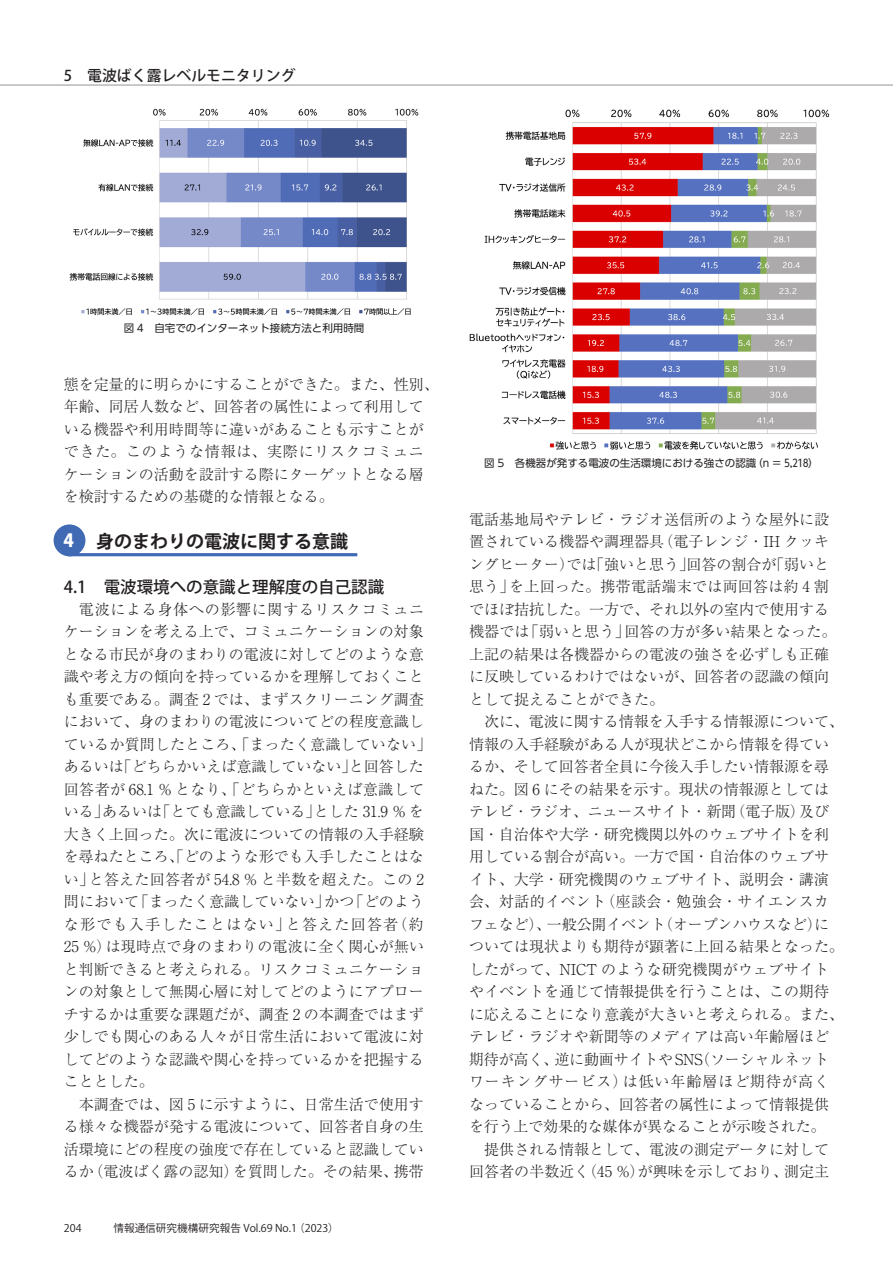
<style>
.page{position:relative;width:893px;height:1263px;background:#fff}
.page>*{position:absolute;margin:0;border:0;box-sizing:border-box;transform-origin:0 0}
._1___-12ｐ{font:700 18px "Koz Go Pr 6 N";color:#231f20}
.数字-タイトル_白{font:800 18px "Koz Go Pr 6 N";color:#fff}
._１_1_____0-2_5{font:500 16.5px "Koz Go Pr 6 N";color:#231f20}
._1-0_本文{font:300 15px/22.5px "Ryumin Pro";color:#231f20}
.t1{font:500 14.85px "Koz Go Pr 6 N";color:#231f20}
.t2{font:10.65px "Koz Go Pr 6 N";color:#231f20}
.図題-c{font:10.5px "UD Shin Go Pro";color:#231f20}
</style>
<div class="page">
<hr style="left:68px;top:553px;width:289px;height:3px;background:#406ab4">
<div style="left:54px;top:524px;width:31px;height:32px;background:#406ab4;border-radius:50%"></div>
<img style="left:69px;top:108px;width:350px;height:208px">
<img style="left:469px;top:109px;width:361px;height:341px">
<hr style="left:0;top:85px;width:893px;height:1px;background:#939598">
<p class="t1" style="left:64px;top:67px;width:233px">5　電波ばく露レベルモニタリング</p>
<p class="図題-c" style="left:124px;top:319px;width:242px">図 4　自宅でのインターネット接続方法と利用時間</p>
<p class="_1-0_本文" style="left:64px;top:371px;width:377px">態を定量的に明らかにすることができた。また、性別、年齢、同居人数など、回答者の属性によって利用している機器や利用時間等に違いがあることも示すことができた。このような情報は、実際にリスクコミュニケーションの活動を設計する際にターゲットとなる層を検討するための基礎的な情報となる。</p>
<p class="_1___-12ｐ" style="left:96px;top:531px;width:253px">身のまわりの電波に関する意識</p>
<p class="_１_1_____0-2_5" style="left:64px;top:577px;width:322px">4.1 電波環境への意識と理解度の自己認識</p>
<p class="_1-0_本文" style="left:64px;top:596px;width:369px;text-indent:15px">電波による身体への影響に関するリスクコミュニケーションを考える上で、コミュニケーションの対象となる市民が身のまわりの電波に対してどのような意識や考え方の傾向を持っているかを理解しておくことも重要である。調査 2 では、まずスクリーニング調査において、身のまわりの電波についてどの程度意識しているか質問したところ、「まったく意識していない」あるいは「どちらかいえば意識していない」と回答した回答者が 68.1 % となり、「どちらかといえば意識している」あるいは「とても意識している」とした 31.9 % を大きく上回った。次に電波についての情報の入手経験を尋ねたところ、「どのような形でも入手したことはない」と答えた回答者が 54.8 % と半数を超えた。この 2問において「まったく意識していない」かつ「どのような形でも入手したことはない」と答えた回答者（約<br>25 %）は現時点で身のまわりの電波に全く関心が無いと判断できると考えられる。リスクコミュニケーションの対象として無関心層に対してどのようにアプローチするかは重要な課題だが、調査 2 の本調査ではまず少しでも関心のある人々が日常生活において電波に対してどのような認識や関心を持っているかを把握することとした。</p>
<p class="_1-0_本文" style="left:64px;top:1091px;width:362px;text-align:justify;text-indent:15px">本調査では、図 5 に示すように、日常生活で使用する様々な機器が発する電波について、回答者自身の生活環境にどの程度の強度で存在していると認識しているか（電波ばく露の認知）を質問した。その結果、携帯</p>
<p class="数字-タイトル_白" style="left:63px;top:530px;width:12px">4</p>
<p class="t2" style="left:64px;top:1222px;width:276px">204　　　情報通信研究機構研究報告 Vol.69 No.1 （2023）</p>
<p class="図題-c" style="left:484px;top:454px;width:336px">図 5　各機器が発する電波の生活環境における強さの認識（n = 5,218）</p>
<p class="_1-0_本文" style="left:469px;top:506px;width:369px">電話基地局やテレビ・ラジオ送信所のような屋外に設置されている機器や調理器具（電子レンジ・IH クッキングヒーター）では「強いと思う」回答の割合が「弱いと思う」を上回った。携帯電話端末では両回答は約 4 割でほぼ拮抗した。一方で、それ以外の室内で使用する機器では「弱いと思う」回答の方が多い結果となった。上記の結果は各機器からの電波の強さを必ずしも正確に反映しているわけではないが、回答者の認識の傾向として捉えることができた。</p>
<p class="_1-0_本文" style="left:469px;top:709px;width:376px;text-indent:15px">次に、電波に関する情報を入手する情報源について、情報の入手経験がある人が現状どこから情報を得ているか、そして回答者全員に今後入手したい情報源を尋ねた。図 6 にその結果を示す。現状の情報源としてはテレビ・ラジオ、ニュースサイト・新聞（電子版）及び国・自治体や大学・研究機関以外のウェブサイトを利用している割合が高い。一方で国・自治体のウェブサイト、大学・研究機関のウェブサイト、説明会・講演会、対話的イベント（座談会・勉強会・サイエンスカフェなど）、一般公開イベント（オープンハウスなど）については現状よりも期待が顕著に上回る結果となった。したがって、NICT のような研究機関がウェブサイトやイベントを通じて情報提供を行うことは、この期待に応えることになり意義が大きいと考えられる。また、テレビ・ラジオや新聞等のメディアは高い年齢層ほど期待が高く、逆に動画サイトやSNS（ソーシャルネットワーキングサービス）は低い年齢層ほど期待が高くなっていることから、回答者の属性によって情報提供を行う上で効果的な媒体が異なることが示唆された。</p>
<p class="_1-0_本文" style="left:469px;top:1136px;width:361px;text-align:right">提供される情報として、電波の測定データに対して回答者の半数近く（45 %）が興味を示しており、測定主</p>
</div>
